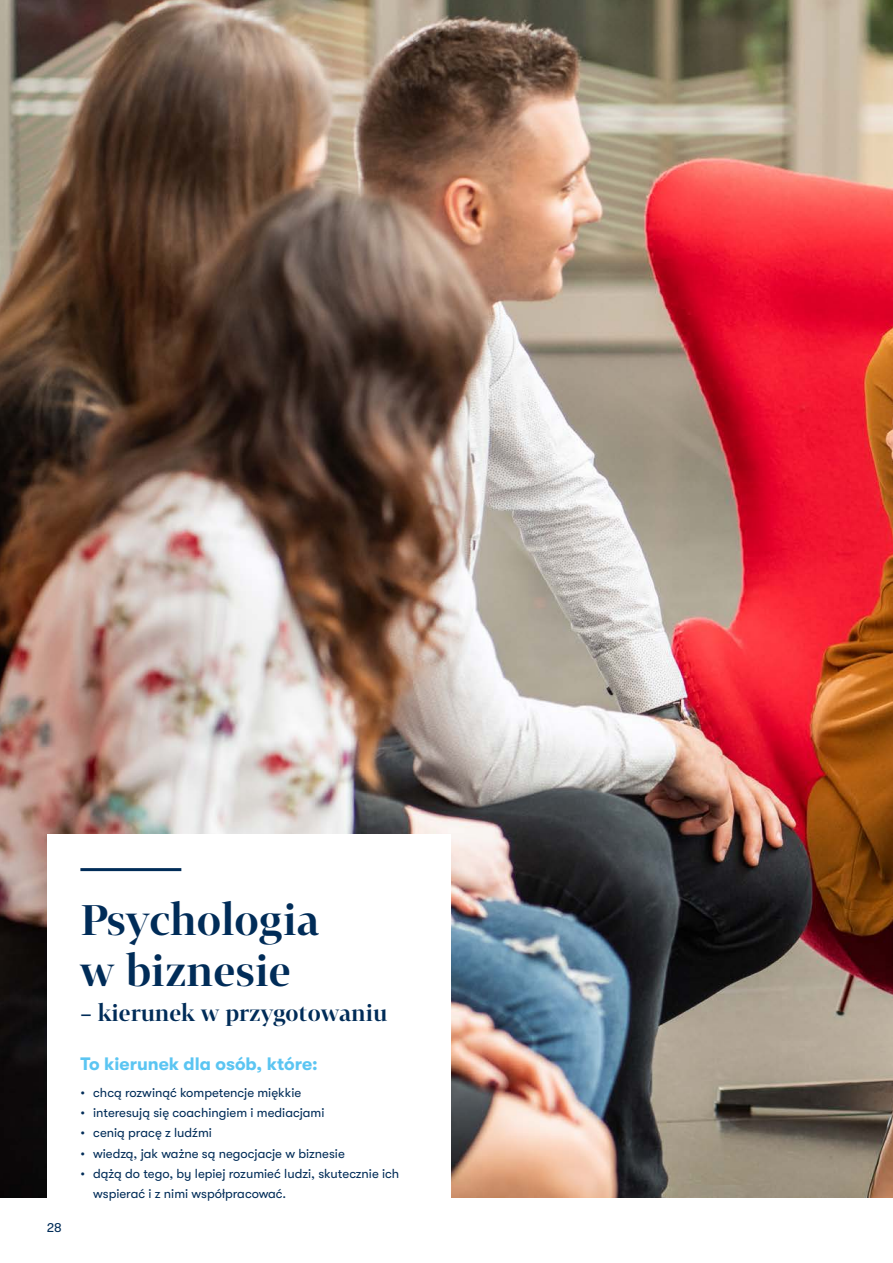
<style>
.page{position:relative;width:893px;height:1263px;background:#fff}
.page>*{position:absolute;margin:0;border:0;box-sizing:border-box;transform-origin:0 0}
.t1{font:600 42px/50.4px "Tabac G1";color:#002c58}
.t2{font:600 22.5px "Tabac G1";color:#002c58}
.t3{font:700 18px "GT Walsheim";color:#5bc5f2}
.t4{font:13.05px/20.2px "GT Walsheim";color:#002c58}
</style>
<div class="page">
<img style="left:0;top:0;width:893px;height:1198px">
<div style="left:47px;top:834px;width:404px;height:373px;background:#fff"></div>
<hr style="left:80px;top:868px;width:101px;height:3px;background:#002c58">
<p class="t4" style="left:47px;top:1217px;width:16px">28</p>
<h1 class="t1" style="left:80px;top:894px;width:241px">Psychologia w biznesie</h1>
<h2 class="t2" style="left:80px;top:998px;width:309px">– kierunek w przygotowaniu</h2>
<h3 class="t3" style="left:80px;top:1054px;width:239px">To kierunek dla osób, które:</h3>
<p class="t4" style="left:80px;top:1082px;width:222px">• chcą rozwinąć kompetencje miękkie</p>
<p class="t4" style="left:80px;top:1103px;width:246px">• interesują się coachingiem i mediacjami</p>
<p class="t4" style="left:80px;top:1123px;width:133px">• cenią pracę z ludźmi</p>
<p class="t4" style="left:80px;top:1143px;width:266px">• wiedzą, jak ważne są negocjacje w biznesie</p>
<p class="t4" style="left:93px;top:1163px;width:308px;text-indent:-13px">• dążą do tego, by lepiej rozumieć ludzi, skutecznie ich wspierać i z nimi współpracować.</p>
</div>
